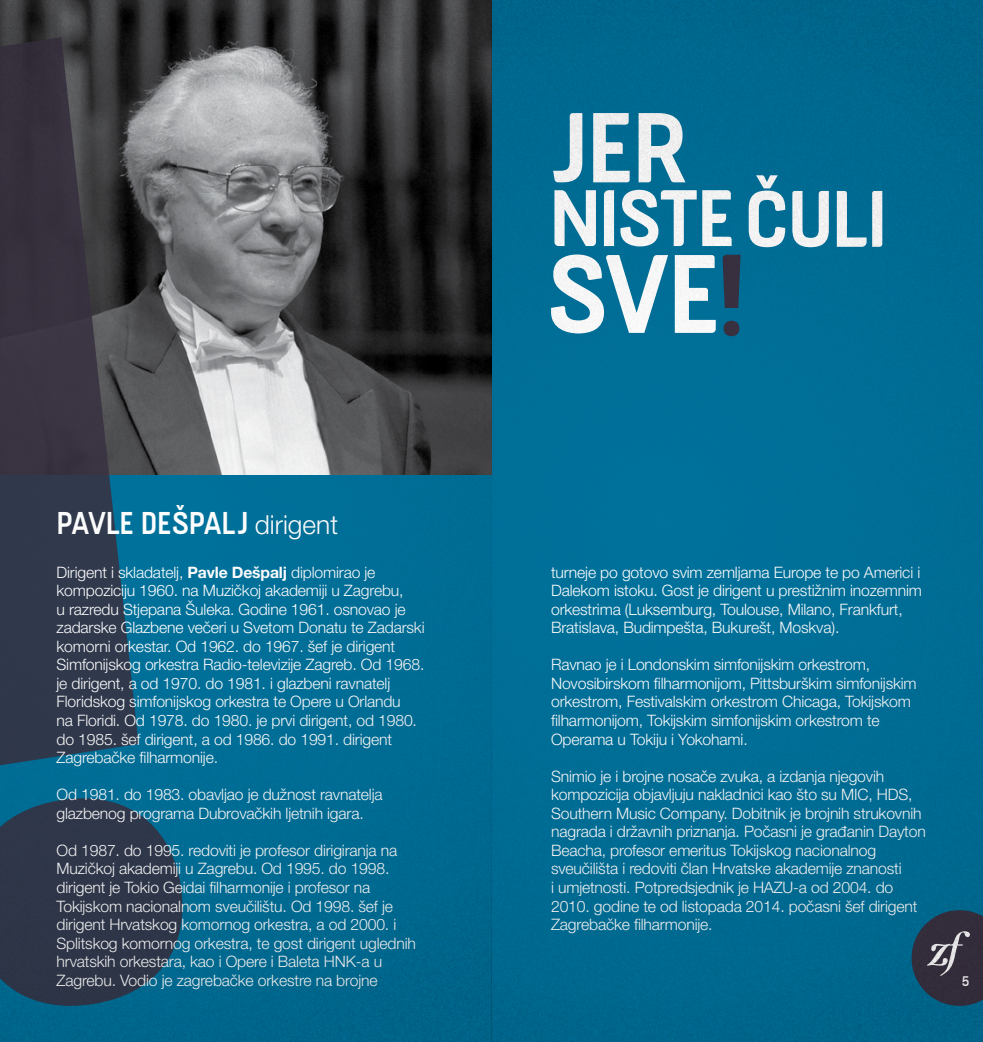
<style>
.page{position:relative;width:983px;height:1042px;background:#fff}
.page>*{position:absolute;margin:0;border:0;box-sizing:border-box;transform-origin:0 0}
.t1{font:300 31.5px "Fuji";letter-spacing:-.04em;color:#fff}
.t2{font:300 15.75px/18.6px "Helvetica Neue LT Pro";letter-spacing:-.01em;color:#fff}
.t3{font:300 14px "Fuji";color:#fff}
.s1{font-family:"Helvetica Neue LT Pro";font-size:26.25px}
.s2{font-weight:700}
</style>
<div class="page">
<img style="left:0;top:0;width:982px;height:1042px">
<h1 class="t1" style="left:57px;top:504px;width:283px">PAVLE DEŠPALJ <span class="s1">dirigent</span></h1>
<p class="t2" style="left:57px;top:562px;width:369px">Dirigent i skladatelj, <span class="s2">Pavle Dešpalj</span> diplomirao je kompoziciju 1960. na Muzičkoj akademiji u Zagrebu,<br>u razredu Stjepana Šuleka. Godine 1961. osnovao je zadarske Glazbene večeri u Svetom Donatu te Zadarski komorni orkestar. Od 1962. do 1967. šef je dirigent Simfonijskog orkestra Radio-televizije Zagreb. Od 1968. je dirigent, a od 1970. do 1981. i glazbeni ravnatelj Floridskog simfonijskog orkestra te Opere u Orlandu<br>na Floridi. Od 1978. do 1980. je prvi dirigent, od 1980. do 1985. šef dirigent, a od 1986. do 1991. dirigent Zagrebačke filharmonije.</p>
<p class="t2" style="left:57px;top:785px;width:327px">Od 1981. do 1983. obavljao je dužnost ravnatelja glazbenog programa Dubrovačkih ljetnih igara.</p>
<p class="t2" style="left:57px;top:840px;width:361px">Od 1987. do 1995. redoviti je profesor dirigiranja na Muzičkoj akademiji u Zagrebu. Od 1995. do 1998. dirigent je Tokio Geidai filharmonije i profesor na Tokijskom nacionalnom sveučilištu. Od 1998. šef je dirigent Hrvatskog komornog orkestra, a od 2000. i Splitskog komornog orkestra, te gost dirigent uglednih hrvatskih orkestara, kao i Opere i Baleta HNK-a u Zagrebu. Vodio je zagrebačke orkestre na brojne</p>
<p class="t2" style="left:551px;top:562px;width:372px">turneje po gotovo svim zemljama Europe te po Americi i Dalekom istoku. Gost je dirigent u prestižnim inozemnim orkestrima (Luksemburg, Toulouse, Milano, Frankfurt, Bratislava, Budimpešta, Bukurešt, Moskva).</p>
<p class="t2" style="left:551px;top:655px;width:367px">Ravnao je i Londonskim simfonijskim orkestrom, Novosibirskom filharmonijom, Pittsburškim simfonijskim orkestrom, Festivalskim orkestrom Chicaga, Tokijskom filharmonijom, Tokijskim simfonijskim orkestrom te Operama u Tokiju i Yokohami.</p>
<p class="t2" style="left:551px;top:766px;width:376px">Snimio je i brojne nosače zvuka, a izdanja njegovih kompozicija objavljuju nakladnici kao što su MIC, HDS, Southern Music Company. Dobitnik je brojnih strukovnih nagrada i državnih priznanja. Počasni je građanin Dayton Beacha, profesor emeritus Tokijskog nacionalnog sveučilišta i redoviti član Hrvatske akademije znanosti<br>i umjetnosti. Potpredsjednik je HAZU-a od 2004. do 2010. godine te od listopada 2014. počasni šef dirigent Zagrebačke filharmonije.</p>
<p class="t3" style="left:961px;top:972px;width:10px">5</p>
</div>
